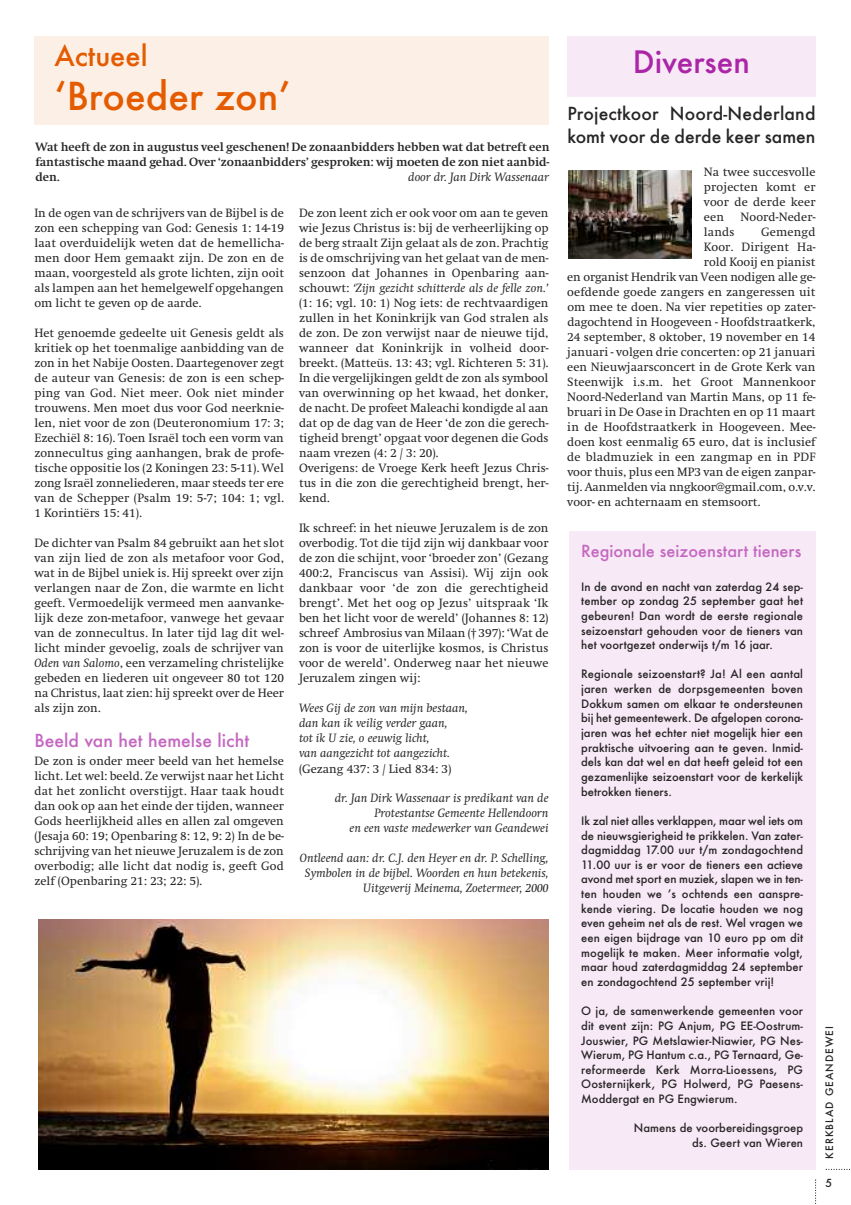
<style>
.page{position:relative;width:851px;height:1205px;background:#fff}
.page>*{position:absolute;margin:0;border:0;box-sizing:border-box;transform-origin:0 0}
.t1{font:500 37.5px "Futura";color:#e45b00}
.t2{font:500 30px "Futura";color:#ab26a7}
.t3{font:500 27.5px "Futura";color:#e45b00}
.t4{font:500 17.5px/22.8px "Futura";color:#272526}
.t5{font:500 17.5px "Futura";color:#c467c1}
.t6{font:500 16.25px "Futura";color:#c467c1}
.t7{font:12.5px/15px "Swift";color:#272526;text-align:justify}
.t8{font:italic 12.5px/15px "Swift";color:#272526;text-align:right}
.t9{font:700 12.5px/15px "Swift";color:#272526;text-align:justify}
.t10{font:500 11.25px/14.6px "Futura";color:#272526;text-align:justify}
.t11{font:500 10.88px "Futura";color:#272526}
.t12{font:500 10px "Futura";letter-spacing:.1em;color:#272526}
.s1{font-style:italic}
</style>
<div class="page">
<svg style="left:825px;top:1169px;width:25px;height:1px"></svg>
<svg style="left:815px;top:1179px;width:1px;height:25px"></svg>
<div style="left:34px;top:36px;width:514px;height:88px;background:#fcefe6"></div>
<img style="left:38px;top:919px;width:510px;height:250px">
<div style="left:567px;top:36px;width:248px;height:61px;background:#f7e9f6"></div>
<div style="left:568px;top:531px;width:247px;height:638px;background:#f7e9f6"></div>
<img style="left:568px;top:171px;width:123px;height:88px">
<h3 class="t3" style="left:54px;top:40px;width:95px">Actueel</h3>
<h1 class="t1" style="left:54px;top:75px;width:238px">‘Broeder zon’</h1>
<p class="t9" style="left:35px;top:139px;width:515px">Wat heeft de zon in augustus veel geschenen! De zonaanbidders hebben wat dat betreft een fantastische maand gehad. Over ‘zonaanbidders’ gesproken: wij moeten de zon niet aanbid&shy;den.</p>
<p class="t8" style="left:408px;top:169px;width:142px">door dr. Jan Dirk Wassenaar</p>
<p class="t7" style="left:34px;top:205px;width:251px">In de ogen van de schrijvers van de Bijbel is de zon een schepping van God: Genesis 1: 14-19 laat overduidelijk weten dat de hemellicha&shy;men door Hem gemaakt zijn. De zon en de maan, voorgesteld als grote lichten, zijn ooit als lampen aan het hemelgewelf opgehangen om licht te geven op de aarde.</p>
<p class="t7" style="left:34px;top:325px;width:251px">Het genoemde gedeelte uit Genesis geldt als kritiek op het toenmalige aanbidding van de zon in het Nabije Oosten. Daartegenover zegt de auteur van Genesis: de zon is een schep&shy;ping van God. Niet meer. Ook niet minder trouwens. Men moet dus voor God neerknie&shy;len, niet voor de zon (Deuteronomium 17: 3; Ezechiël 8: 16). Toen Israël toch een vorm van zonnecultus ging aanhangen, brak de profe&shy;tische oppositie los (2 Koningen 23: 5-11). Wel zong Israël zonneliederen, maar steeds ter ere van de Schepper (Psalm 19: 5-7; 104: 1; vgl.<br>1 Korintiërs 15: 41).</p>
<p class="t7" style="left:34px;top:535px;width:251px">De dichter van Psalm 84 gebruikt aan het slot van zijn lied de zon als metafoor voor God, wat in de Bijbel uniek is. Hij spreekt over zijn verlangen naar de Zon, die warmte en licht geeft. Vermoedelijk vermeed men aanvanke&shy;lijk deze zon-metafoor, vanwege het gevaar van de zonnecultus. In later tijd lag dit wel&shy;licht minder gevoelig, zoals de schrijver van <span class="s1">Oden van Salomo</span>, een verzameling christelijke gebeden en liederen uit ongeveer 80 tot 120 na Christus, laat zien: hij spreekt over de Heer als zijn zon.</p>
<h3 class="t5" style="left:34px;top:730px;width:216px">Beeld van het hemelse licht</h3>
<p class="t7" style="left:34px;top:753px;width:251px">De zon is onder meer beeld van het hemelse licht. Let wel: beeld. Ze verwijst naar het Licht dat het zonlicht overstijgt. Haar taak houdt dan ook op aan het einde der tijden, wanneer Gods heerlijkheid alles en allen zal omgeven (Jesaja 60: 19; Openbaring 8: 12, 9: 2) In de be&shy;schrijving van het nieuwe Jeruzalem is de zon overbodig; alle licht dat nodig is, geeft God zelf (Openbaring 21: 23; 22: 5).</p>
<p class="t7" style="left:299px;top:205px;width:251px;text-align:left">De zon leent zich er ook voor om aan te geven wie Jezus Christus is: bij de verheerlijking op de berg straalt Zijn gelaat als de zon. Prachtig is de omschrijving van het gelaat van de men&shy;senzoon dat Johannes in Openbaring aan&shy;schouwt: <span class="s1">‘Zijn gezicht schitterde als de felle zon.’ </span>(1: 16; vgl. 10: 1) Nog iets: de rechtvaardigen zullen in het Koninkrijk van God stralen als de zon. De zon verwijst naar de nieuwe tijd, wanneer dat Koninkrijk in volheid door&shy;breekt. (Matteüs. 13: 43; vgl. Richteren 5: 31).<br>In die vergelijkingen geldt de zon als symbool van overwinning op het kwaad, het donker, de nacht. De profeet Maleachi kondigde al aan dat op de dag van de Heer ‘de zon die gerech&shy;tigheid brengt’ opgaat voor degenen die Gods naam vrezen (4: 2 / 3: 20).<br>Overigens: de Vroege Kerk heeft Jezus Chris&shy;tus in die zon die gerechtigheid brengt, her&shy;kend.</p>
<p class="t7" style="left:299px;top:520px;width:251px">Ik schreef: in het nieuwe Jeruzalem is de zon overbodig. Tot die tijd zijn wij dankbaar voor de zon die schijnt, voor ‘broeder zon’ (Gezang 400:2, Franciscus van Assisi). Wij zijn ook dankbaar voor ‘de zon die gerechtigheid brengt’. Met het oog op Jezus’ uitspraak ‘Ik ben het licht voor de wereld’ (Johannes 8: 12) schreef Ambrosius van Milaan († 397): ‘Wat de zon is voor de uiterlijke kosmos, is Christus voor de wereld’. Onderweg naar het nieuwe Jeruzalem zingen wij:</p>
<p class="t8" style="left:299px;top:700px;width:170px;text-align:left">Wees Gij de zon van mijn bestaan, dan kan ik veilig verder gaan,<br>tot ik U zie, o eeuwig licht,<br>van aangezicht tot aangezicht.</p>
<p class="t7" style="left:299px;top:761px;width:154px">(Gezang 437: 3 / Lied 834: 3)</p>
<p class="t8" style="left:335px;top:790px;width:215px">dr. Jan Dirk Wassenaar is predikant van de<br>Protestantse Gemeente Hellendoorn<br>en een vaste medewerker van Geandewei</p>
<p class="t8" style="left:300px;top:850px;width:250px">Ontleend aan: dr. C.J. den Heyer en dr. P. Schelling,<br>Symbolen in de bijbel. Woorden en hun betekenis,<br>Uitgeverij Meinema, Zoetermeer, 2000</p>
<h2 class="t2" style="left:633px;top:46px;width:118px">Diversen</h2>
<h3 class="t4" style="left:567px;top:102px;width:250px">Projectkoor Noord-Nederland komt voor de derde keer samen</h3>
<p class="t7" style="left:703px;top:164px;width:113px">Na twee succesvolle projecten komt er voor de derde keer een</p>
<p class="t7" style="left:740px;top:209px;width:77px">Noord-Neder-</p>
<p class="t7" style="left:703px;top:224px;width:32px">lands</p>
<p class="t7" style="left:761px;top:224px;width:56px">Gemengd</p>
<p class="t7" style="left:703px;top:239px;width:113px">Koor. Dirigent Ha-</p>
<p class="t7" style="left:703px;top:254px;width:113px">rold Kooij en pianist</p>
<p class="t7" style="left:567px;top:269px;width:250px">en organist Hendrik van Veen nodigen alle ge-</p>
<p class="t7" style="left:567px;top:284px;width:250px">oefdende goede zangers en zangeressen uit</p>
<p class="t7" style="left:567px;top:299px;width:250px">om mee te doen. Na vier repetities op zater-</p>
<p class="t7" style="left:567px;top:314px;width:250px">dagochtend in Hoogeveen - Hoofdstraatkerk,</p>
<p class="t7" style="left:567px;top:329px;width:250px">24 september, 8 oktober, 19 november en 14</p>
<p class="t7" style="left:567px;top:344px;width:250px">januari - volgen drie concerten: op 21 januari</p>
<p class="t7" style="left:567px;top:359px;width:250px">een Nieuwjaarsconcert in de Grote Kerk van</p>
<p class="t7" style="left:567px;top:374px;width:250px">Steenwijk i.s.m. het Groot Mannenkoor</p>
<p class="t7" style="left:567px;top:389px;width:250px">Noord-Nederland van Martin Mans, op 11 fe-</p>
<p class="t7" style="left:567px;top:404px;width:250px">bruari in De Oase in Drachten en op 11 maart</p>
<p class="t7" style="left:567px;top:419px;width:250px">in de Hoofdstraatkerk in Hoogeveen. Mee-</p>
<p class="t7" style="left:567px;top:434px;width:250px">doen kost eenmalig 65 euro, dat is inclusief</p>
<p class="t7" style="left:567px;top:449px;width:250px">de bladmuziek in een zangmap en in PDF</p>
<p class="t7" style="left:567px;top:464px;width:250px">voor thuis, plus een MP3 van de eigen zanpar-</p>
<p class="t7" style="left:567px;top:479px;width:250px">tij. Aanmelden via nngkoor@gmail.com, o.v.v.</p>
<p class="t7" style="left:567px;top:494px;width:195px">voor- en achternaam en stemsoort.</p>
<h3 class="t6" style="left:581px;top:542px;width:221px">Regionale seizoenstart tieners</h3>
<p class="t10" style="left:581px;top:579px;width:223px">In de avond en nacht van zaterdag 24 sep&shy;tember op zondag 25 september gaat het gebeuren! Dan wordt de eerste regionale seizoenstart gehouden voor de tieners van het voortgezet onderwijs t/m 16 jaar.</p>
<p class="t10" style="left:581px;top:667px;width:223px">Regionale seizoenstart? Ja! Al een aantal jaren werken de dorpsgemeenten boven Dokkum samen om elkaar te ondersteunen bij het gemeentewerk. De afgelopen corona&shy;jaren was het echter niet mogelijk hier een praktische uitvoering aan te geven. Inmid&shy;dels kan dat wel en dat heeft geleid tot een gezamenlijke seizoenstart voor de kerkelijk betrokken tieners.</p>
<p class="t10" style="left:581px;top:814px;width:223px">Ik zal niet alles verklappen, maar wel iets om de nieuwsgierigheid te prikkelen. Van zater&shy;dagmiddag 17.00 uur t/m zondagochtend 11.00 uur is er voor de tieners een actieve avond met sport en muziek, slapen we in ten&shy;ten houden we ’s ochtends een aanspre&shy;kende viering. De locatie houden we nog even geheim net als de rest. Wel vragen we een eigen bijdrage van 10 euro pp om dit mogelijk te maken. Meer informatie volgt, maar houd zaterdagmiddag 24 september en zondagochtend 25 september vrij!</p>
<p class="t10" style="left:581px;top:1004px;width:223px">O ja, de samenwerkende gemeenten voor dit event zijn: PG Anjum, PG EE-Oostrum-Jouswier, PG Metslawier-Niawier, PG Nes-Wierum, PG Hantum c.a., PG Ternaard, Ge&shy;reformeerde Kerk Morra-Lioessens, PG Oosternijkerk, PG Holwerd, PG Paesens-Moddergat en PG Engwierum.</p>
<p class="t10" style="left:634px;top:1121px;width:171px;text-align:right">Namens de voorbereidingsgroep ds. Geert van Wieren</p>
<p class="t12" style="left:823px;top:1159px;width:134px;rotate:-90deg">KERKBLAD GEANDEWEI</p>
<p class="t11" style="left:825px;top:1177px;width:8px">5</p>
</div>
